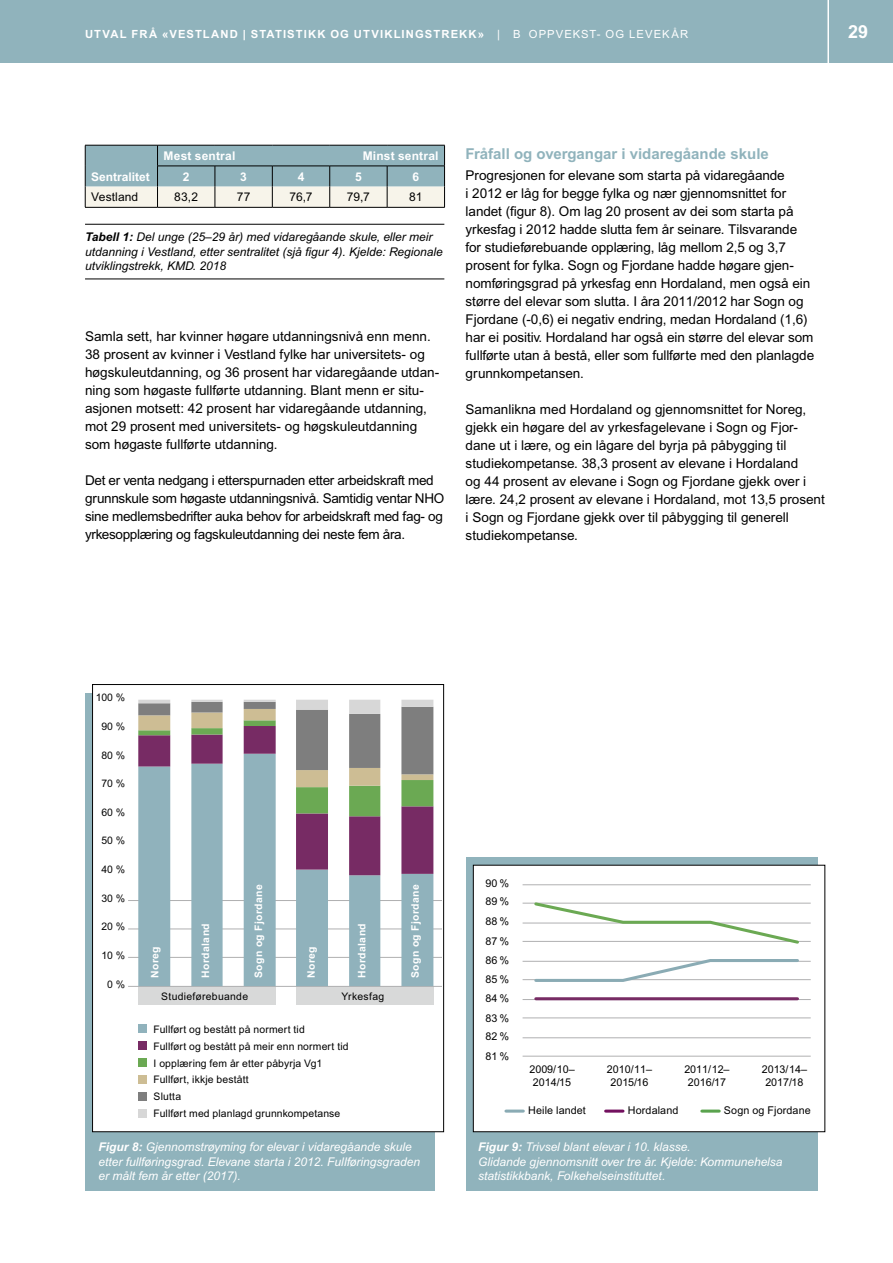
<style>
.page{position:relative;width:893px;height:1263px;background:#fff}
.page>*{position:absolute;margin:0;border:0;box-sizing:border-box;transform-origin:0 0}
.t1{font:700 18px "Arial MT Pro";color:#fff}
.MT_2{font:700 15px "Arial MT Pro";color:#90b3bc}
.Brød{font:13.5px/18px "Arial MT Pro";letter-spacing:-.005em;color:#000}
.Figurtekst{font:italic 12px/14.4px "Arial MT Pro";color:#fff}
.Tabell-forklaring{font:italic 12px/14.4px "Arial MT Pro";color:#000}
.Tabelltittel{font:700 12px "Arial MT Pro";letter-spacing:.015em;color:#fff}
.Tabelltekst{font:12px "Arial MT Pro";letter-spacing:.005em;color:#000}
.t2{font:700 11.25px "Arial MT Pro";letter-spacing:.095em;color:#fff}
.t3{font:11.25px "Arial MT Pro";color:#fff}
.t4{font:10.65px/12.9px "Arial MT Pro";color:#000;text-align:center}
.t5{font:10.35px/17px "Arial MT Pro";letter-spacing:.015em;color:#000}
.t6{font:700 10.35px "Arial MT Pro";letter-spacing:.04em;color:#fff}
.t7{font:10.35px "Arial MT Pro";letter-spacing:.035em;color:#000}
.s1{font-weight:400}
.s2{font-weight:700}
</style>
<div class="page">
<div style="left:0;top:0;width:893px;height:63px;background:#90b3bc"></div>
<svg style="left:827px;top:0;width:2px;height:63px"></svg>
<hr style="left:85px;top:224px;width:359px;height:1px;background:#000">
<hr style="left:85px;top:279px;width:359px;height:1px;background:#000">
<hr style="left:85px;top:207px;width:73px;height:1px;background:#000">
<hr style="left:158px;top:207px;width:57px;height:1px;background:#000">
<hr style="left:215px;top:207px;width:57px;height:1px;background:#000">
<hr style="left:272px;top:207px;width:58px;height:1px;background:#000">
<hr style="left:330px;top:207px;width:57px;height:1px;background:#000">
<hr style="left:387px;top:207px;width:58px;height:1px;background:#000">
<svg style="left:85px;top:145px;width:360px;height:62px;background:#abc0c2"></svg>
<div style="left:86px;top:1132px;width:349px;height:59px;background:#90b3bc"></div>
<div style="left:92px;top:684px;width:352px;height:448px;border:1px solid #000"></div>
<div style="left:138px;top:987px;width:138px;height:18px;background:#d8d9d9"></div>
<div style="left:296px;top:987px;width:137px;height:18px;background:#d8d9d9"></div>
<hr style="left:128px;top:986px;width:314px;height:1px;background:#b0b0b1">
<hr style="left:128px;top:957px;width:314px;height:1px;background:#b0b0b1">
<hr style="left:128px;top:929px;width:314px;height:1px;background:#b0b0b1">
<hr style="left:128px;top:900px;width:314px;height:1px;background:#b0b0b1">
<svg style="left:138px;top:875px;width:295px;height:111px;fill:#90b2bc"></svg>
<svg style="left:138px;top:700px;width:295px;height:175px"></svg>
<div style="left:138px;top:1024px;width:9px;height:9px;background:#90b2bc"></div>
<div style="left:138px;top:1041px;width:9px;height:9px;background:#772b64"></div>
<div style="left:138px;top:1058px;width:9px;height:9px;background:#6ba953"></div>
<div style="left:138px;top:1075px;width:9px;height:9px;background:#cdbd94"></div>
<div style="left:138px;top:1092px;width:9px;height:9px;background:#7e7e7e"></div>
<div style="left:138px;top:1109px;width:9px;height:9px;background:#d7d7d7"></div>
<div style="left:466px;top:858px;width:351px;height:333px;background:#90b3bc"></div>
<div style="left:473px;top:865px;width:352px;height:267px;background:#fff"></div>
<hr style="left:523px;top:1037px;width:288px;height:1px;background:#b0b0b1">
<hr style="left:523px;top:1018px;width:288px;height:1px;background:#b0b0b1">
<hr style="left:523px;top:999px;width:288px;height:1px;background:#b0b0b1">
<hr style="left:523px;top:979px;width:288px;height:1px;background:#b0b0b1">
<hr style="left:523px;top:961px;width:288px;height:1px;background:#b0b0b1">
<hr style="left:523px;top:941px;width:288px;height:1px;background:#b0b0b1">
<hr style="left:523px;top:923px;width:288px;height:1px;background:#b0b0b1">
<hr style="left:523px;top:903px;width:288px;height:1px;background:#b0b0b1">
<hr style="left:523px;top:884px;width:288px;height:1px;background:#b0b0b1">
<hr style="left:523px;top:1056px;width:288px;height:1px;background:#b0b0b1">
<svg style="left:533px;top:959px;width:267px;height:23px"></svg>
<hr style="left:536px;top:997px;width:261px;height:3px;background:#772b64">
<svg style="left:532px;top:902px;width:269px;height:42px"></svg>
<hr style="left:506px;top:1109px;width:17px;height:3px;background:#8aabb4">
<hr style="left:606px;top:1109px;width:17px;height:3px;background:#73115f">
<hr style="left:702px;top:1109px;width:17px;height:3px;background:#5aa34e">
<p class="t2" style="left:655px;top:27px;width:30px">og mil</p>
<h1 class="t1" style="left:848px;top:21px;width:22px">29</h1>
<p class="t2" style="left:85px;top:27px;width:388px">UTVAL FRÅ ««VESTLAND | STATISTIK OGUTVIKLINGSTREKK»</p>
<p class="t2" style="left:130px;top:27px;width:27px">FRÅ</p>
<p class="t3" style="left:629px;top:27px;width:10px">levekår</p>
<p class="t2" style="left:169px;top:27px;width:372px">VESTLAND | STATISTIKK OG UTVIKLINGSTREKK»| <span class="s1">|</span>Økonomiske<span class="s1">B</span>konomiske<span class="s1">Oppvekst</span></p>
<p class="t2" style="left:590px;top:27px;width:26px">, sosiale<span class="s1">- og</span></p>
<p class="Tabelltittel" style="left:91px;top:169px;width:60px">Sentralitet</p>
<p class="Tabelltittel" style="left:164px;top:149px;width:73px">Mest sentral</p>
<p class="Tabelltittel" style="left:363px;top:149px;width:77px">Minst sentral</p>
<p class="Tabelltittel" style="left:183px;top:169px;width:8px">2</p>
<p class="Tabelltittel" style="left:240px;top:169px;width:8px">3</p>
<p class="Tabelltittel" style="left:298px;top:169px;width:8px">4</p>
<p class="Tabelltittel" style="left:355px;top:169px;width:8px">5</p>
<p class="Tabelltittel" style="left:412px;top:169px;width:8px">6</p>
<p class="Tabelltekst" style="left:91px;top:190px;width:49px">Vestland</p>
<p class="Tabelltekst" style="left:174px;top:190px;width:26px">83,2</p>
<p class="Tabelltekst" style="left:237px;top:190px;width:15px">77</p>
<p class="Tabelltekst" style="left:289px;top:190px;width:25px">76,7</p>
<p class="Tabelltekst" style="left:347px;top:190px;width:25px">79,7</p>
<p class="Tabelltekst" style="left:409px;top:190px;width:15px">81</p>
<p class="Tabell-forklaring" style="left:85px;top:231px;width:359px"><span class="s2">Tabell 1:</span> Del unge (25–29 år) med vidaregåande skule, eller meir utdanning i Vestland, etter sentralitet (sjå figur 4). Kjelde: Regionale utviklingstrekk, KMD. 2018</p>
<p class="Brød" style="left:85px;top:328px;width:356px">Samla sett, har kvinner høgare utdanningsnivå enn menn.<br>38 prosent av kvinner i Vestland fylke har universitets- og høgskuleutdanning, og 36 prosent har vidaregåande utdan&shy;ning som høgaste fullførte utdanning. Blant menn er situ&shy;asjonen motsett: 42 prosent har vidaregåande utdanning, mot 29 prosent med universitets- og høgskuleutdanning som høgaste fullførte utdanning.</p>
<p class="Brød" style="left:85px;top:472px;width:361px">Det er venta nedgang i etterspurnaden etter arbeidskraft med grunnskule som høgaste utdanningsnivå. Samtidig ventar NHO sine medlemsbedrifter auka behov for arbeidskraft med fag- og yrkesopplæring og fagskuleutdanning dei neste fem åra.</p>
<p class="MT_2" style="left:466px;top:145px;width:305px">Fråfall og overgangar i vidaregåande skule</p>
<p class="Brød" style="left:466px;top:167px;width:350px">Progresjonen for elevane som starta på vidaregåande<br>i 2012 er låg for begge fylka og nær gjennomsnittet for landet (figur 8). Om lag 20 prosent av dei som starta på yrkesfag i 2012 hadde slutta fem år seinare. Tilsvarande for studieførebuande opplæring, låg mellom 2,5 og 3,7 prosent for fylka. Sogn og Fjordane hadde høgare gjen&shy;nomføringsgrad på yrkesfag enn Hordaland, men også ein større del elevar som slutta. I åra 2011/2012 har Sogn og Fjordane (-0,6) ei negativ endring, medan Hordaland (1,6) har ei positiv. Hordaland har også ein større del elevar som fullførte utan å bestå, eller som fullførte med den planlagde grunnkompetansen.</p>
<p class="Brød" style="left:466px;top:401px;width:361px">Samanlikna med Hordaland og gjennomsnittet for Noreg, gjekk ein høgare del av yrkesfagelevane i Sogn og Fjor&shy;dane ut i lære, og ein lågare del byrja på påbygging til studiekompetanse. 38,3 prosent av elevane i Hordaland<br>og 44 prosent av elevane i Sogn og Fjordane gjekk over i lære. 24,2 prosent av elevane i Hordaland, mot 13,5 prosent i Sogn og Fjordane gjekk over til påbygging til generell studiekompetanse.</p>
<p class="t5" style="left:96px;top:689px;width:31px">100 %</p>
<p class="t5" style="left:101px;top:718px;width:25px">90 %</p>
<p class="t5" style="left:101px;top:747px;width:25px">80 %</p>
<p class="t5" style="left:101px;top:775px;width:25px">70 %</p>
<p class="t5" style="left:101px;top:804px;width:25px">60 %</p>
<p class="t5" style="left:101px;top:832px;width:25px">50 %</p>
<p class="t5" style="left:101px;top:861px;width:25px">40 %</p>
<p class="t5" style="left:101px;top:890px;width:25px">30 %</p>
<p class="t5" style="left:101px;top:918px;width:25px">20 %</p>
<p class="t5" style="left:101px;top:947px;width:25px">10 %</p>
<p class="t5" style="left:107px;top:976px;width:19px">0 %</p>
<p class="t6" style="left:149px;top:978px;width:33px;rotate:-90deg">Noreg</p>
<p class="t6" style="left:199px;top:978px;width:56px;rotate:-90deg">Hordaland</p>
<p class="t6" style="left:253px;top:978px;width:95px;rotate:-90deg">Sogn og Fjordane</p>
<p class="t6" style="left:305px;top:978px;width:33px;rotate:-90deg">Noreg</p>
<p class="t6" style="left:356px;top:978px;width:56px;rotate:-90deg">Hordaland</p>
<p class="t5" style="left:161px;top:988px;width:88px">Studieførebuande</p>
<p class="t7" style="left:341px;top:990px;width:44px">Yrkesfag</p>
<p class="t5" style="left:154px;top:1021px;width:196px">Fullført og bestått på normert tid<br>Fullført og bestått på meir enn normert tid<br>I opplæring fem år etter påbyrja Vg1<br>Fullført, ikkje bestått<br>Slutta<br>Fullført med planlagd grunnkompetanse</p>
<p class="t6" style="left:409px;top:978px;width:95px;rotate:-90deg">Sogn og Fjordane</p>
<p class="Figurtekst" style="left:98px;top:1140px;width:323px"><span class="s2">Figur 8:</span> Gjennomstrøyming for elevar i vidaregåande skule etter fullføringsgrad. Elevane starta i 2012. Fullføringsgraden er målt fem år etter (2017).</p>
<p class="t4" style="left:485px;top:877px;width:25px">90 %</p>
<p class="t4" style="left:485px;top:896px;width:25px">89 %</p>
<p class="t4" style="left:485px;top:916px;width:25px">88 %</p>
<p class="t4" style="left:485px;top:935px;width:25px">87 %</p>
<p class="t4" style="left:485px;top:954px;width:25px">86 %</p>
<p class="t4" style="left:485px;top:974px;width:25px">85 %</p>
<p class="t4" style="left:485px;top:992px;width:25px">84 %</p>
<p class="t4" style="left:485px;top:1012px;width:25px">83 %</p>
<p class="t4" style="left:485px;top:1030px;width:25px">82 %</p>
<p class="t4" style="left:485px;top:1050px;width:25px">81 %</p>
<p class="t4" style="left:529px;top:1063px;width:47px">2009/10–<br>2014/15</p>
<p class="t4" style="left:607px;top:1063px;width:47px">2010/11–<br>2015/16</p>
<p class="t4" style="left:684px;top:1063px;width:47px">2011/12–<br>2016/17</p>
<p class="t4" style="left:762px;top:1063px;width:47px">2013/14–<br>2017/18</p>
<p class="t4" style="left:528px;top:1104px;width:59px">Heile landet</p>
<p class="t4" style="left:628px;top:1104px;width:52px">Hordaland</p>
<p class="t4" style="left:724px;top:1104px;width:88px">Sogn og Fjordane</p>
<p class="Figurtekst" style="left:478px;top:1140px;width:306px"><span class="s2">Figur 9:</span> Trivsel blant elevar i 10. klasse.<br>Glidande gjennomsnitt over tre år. Kjelde: Kommunehelsa statistikkbank, Folkehelseinstituttet.</p>
</div>
